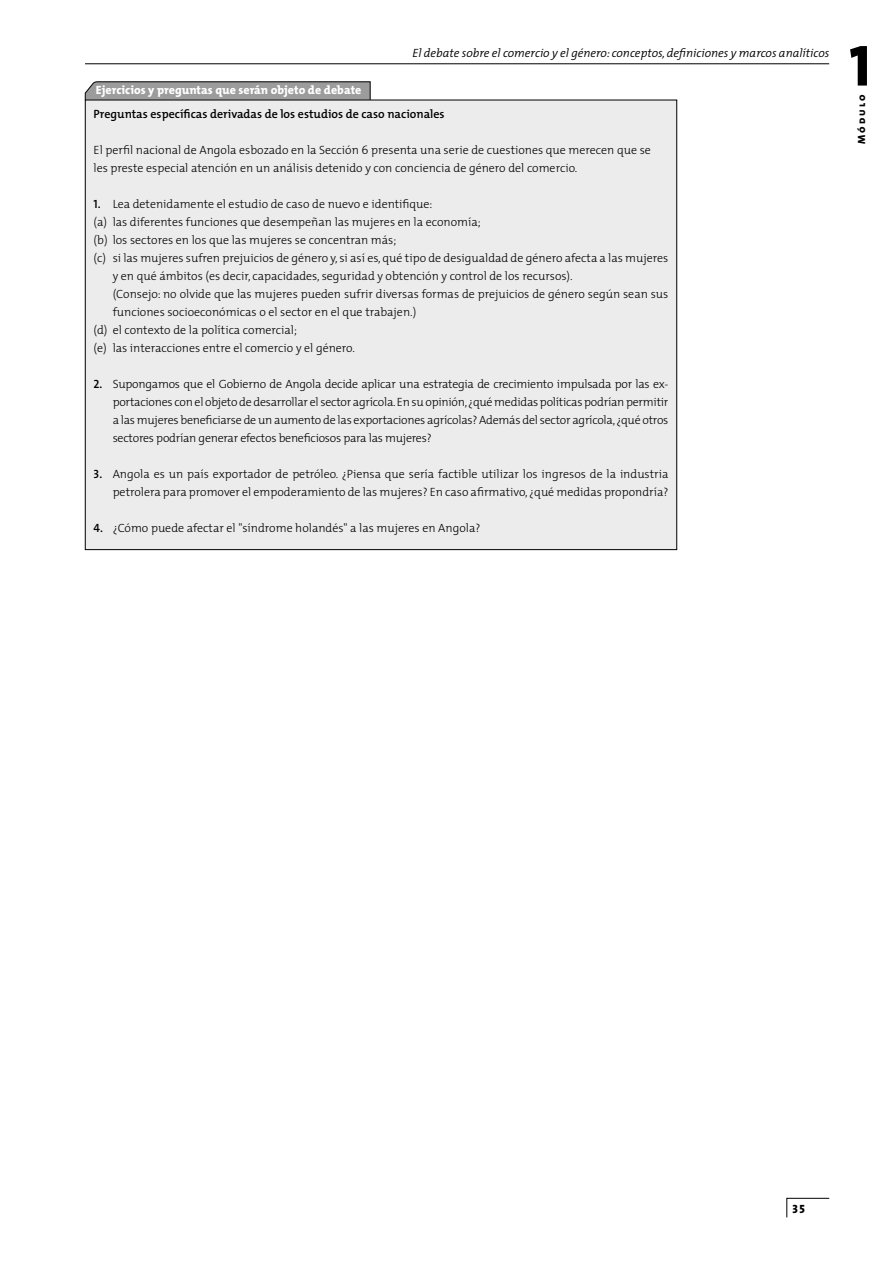
<style>
.page{position:relative;width:893px;height:1263px;background:#fff}
.page>*{position:absolute;margin:0;border:0;box-sizing:border-box;transform-origin:0 0}
.t1{font:58.5px "The Mix Extra Bold Caps";color:#000}
.t2{font:300 12px/18px "The Mix";color:#000}
.t3{font:italic 300 12px "The Mix";color:#000}
.t4{font:600 12px "The Mix";color:#000}
.t5{font:800 12px "The Mix";color:#fff}
.t6{font:12px "The Mix Extra Bold Caps";color:#000}
.t7{font:10.5px "The Mix Extra Bold Caps";letter-spacing:.2em;color:#000}
.s1{font-family:"The Mix Semi Bold Caps";font-weight:400}
</style>
<div class="page">
<hr style="left:85px;top:63px;width:744px;height:1px;background:#000">
<svg style="left:786px;top:1197px;width:44px;height:21px"></svg>
<svg style="left:85px;top:81px;width:286px;height:19px;background:#919192"></svg>
<div style="left:85px;top:100px;width:592px;height:450px;background:#ececec"></div>
<p class="t3" style="left:412px;top:43px;width:418px">El debate sobre el comercio y el género: conceptos, definiciones y marcos analíticos</p>
<h1 class="t1" style="left:849px;top:17px;width:23px">1</h1>
<p class="t7" style="left:853px;top:144px;width:51px;rotate:-90deg">Módulo</p>
<p class="t5" style="left:96px;top:80px;width:267px">Ejercicios y preguntas que serán objeto de debate</p>
<p class="t4" style="left:94px;top:104px;width:353px">Preguntas específicas derivadas de los estudios de caso nacionales</p>
<p class="t2" style="left:94px;top:140px;width:559px">El perfil nacional de Angola esbozado en la Sección 6 presenta una serie de cuestiones que merecen que se les preste especial atención en un análisis detenido y con conciencia de género del comercio.</p>
<p class="t2" style="left:94px;top:194px;width:340px"><span class="s1">1.</span> Lea detenidamente el estudio de caso de nuevo e identifique:</p>
<p class="t2" style="left:94px;top:212px;width:389px">(a) las diferentes funciones que desempeñan las mujeres en la economía;</p>
<p class="t2" style="left:94px;top:230px;width:304px">(b) los sectores en los que las mujeres se concentran más;</p>
<p class="t2" style="left:94px;top:248px;width:576px">(c) si las mujeres sufren prejuicios de género y, si así es, qué tipo de desigualdad de género afecta a las mujeres</p>
<p class="t2" style="left:113px;top:266px;width:461px">y en qué ámbitos (es decir, capacidades, seguridad y obtención y control de los recursos).</p>
<p class="t2" style="left:113px;top:284px;width:557px">(Consejo: no olvide que las mujeres pueden sufrir diversas formas de prejuicios de género según sean sus</p>
<p class="t2" style="left:113px;top:302px;width:305px">funciones socioeconómicas o el sector en el que trabajen.)</p>
<p class="t2" style="left:94px;top:320px;width:205px">(d) el contexto de la política comercial;</p>
<p class="t2" style="left:94px;top:338px;width:263px">(e) las interacciones entre el comercio y el género.</p>
<p class="t2" style="left:113px;top:374px;width:557px;text-align:justify;text-indent:-19px"><span class="s1">2.</span> Supongamos que el Gobierno de Angola decide aplicar una estrategia de crecimiento impulsada por las ex&shy;portaciones con el objeto de desarrollar el sector agrícola. En su opinión, ¿qué medidas políticas podrían permitir a las mujeres beneficiarse de un aumento de las exportaciones agrícolas? Además del sector agrícola, ¿qué otros sectores podrían generar efectos beneficiosos para las mujeres?</p>
<p class="t2" style="left:94px;top:464px;width:576px;text-align:right"><span class="s1">3.</span> Angola es un país exportador de petróleo. ¿Piensa que sería factible utilizar los ingresos de la industria petrolera para promover el empoderamiento de las mujeres? En caso afirmativo, ¿qué medidas propondría?</p>
<p class="t2" style="left:94px;top:518px;width:388px"><span class="s1">4.</span> ¿Cómo puede afectar el "síndrome holandés" a las mujeres en Angola?</p>
<p class="t6" style="left:793px;top:1198px;width:14px">35</p>
</div>
